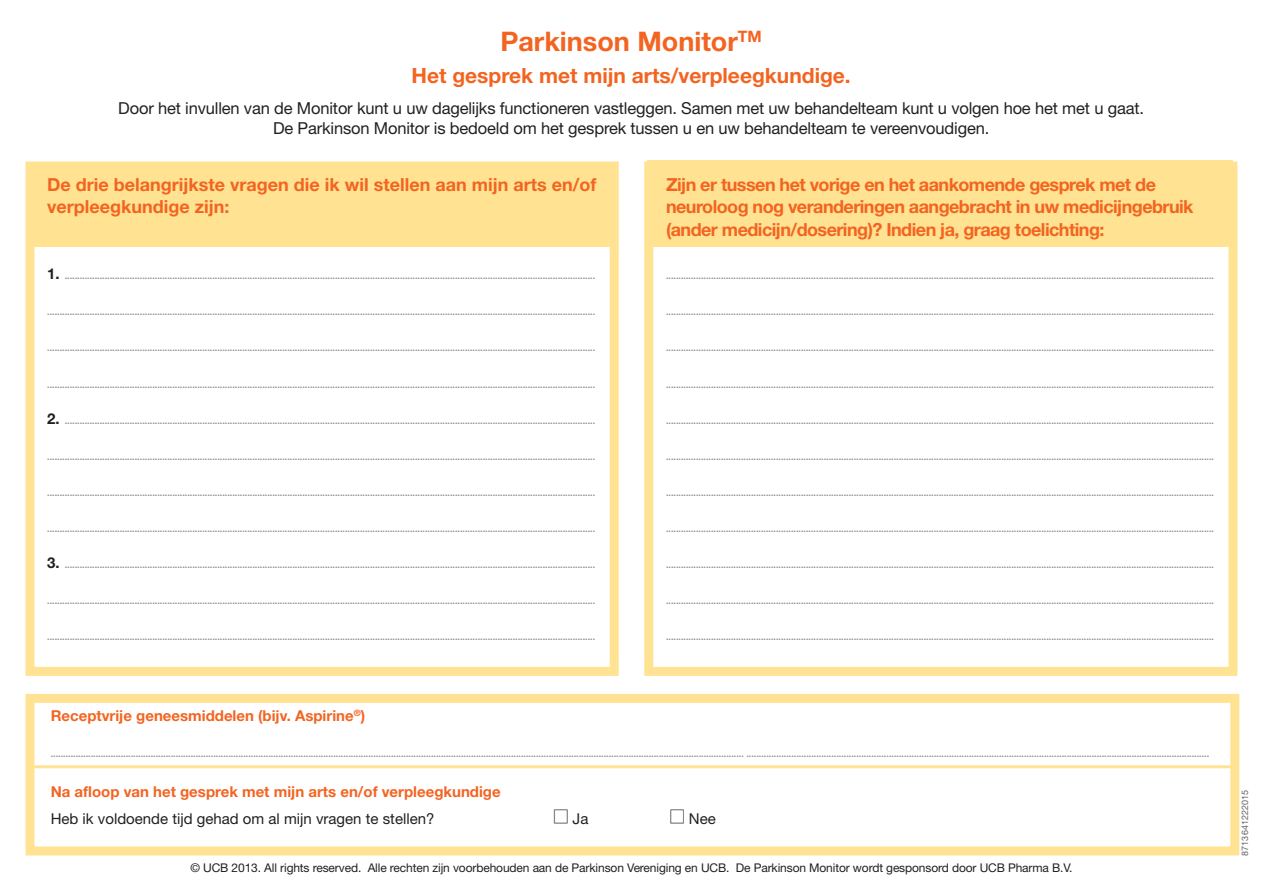
<style>
.page{position:relative;width:1263px;height:893px;background:#fff}
.page>*{position:absolute;margin:0;border:0;box-sizing:border-box;transform-origin:0 0}
.t1{font:700 27px "Helvetica Neue LT";color:#f36421}
.t2{font:700 21px "Helvetica Neue LT";color:#f36421}
.t3{font:700 18px/22.5px "Helvetica Neue LT";letter-spacing:-.03em;color:#f36421}
.t4{font:700 18px/22.5px "Helvetica Neue LT";color:#f36421}
.t5{font:16.5px/19.8px "Helvetica Neue LT";letter-spacing:-.01em;color:#231f20;text-align:center}
.t6{font:700 15px "Helvetica Neue LT";color:#f36421}
.t7{font:15px "Helvetica Neue LT";color:#231f20}
.t8{font:12px "Helvetica Neue LT";letter-spacing:-.01em;color:#231f20}
.t9{font:700 9px "Helvetica Neue LT";color:#939598}
.t10{font:9px "Helvetica Neue LT";color:#636366}
.s1{font-size:15px;color:#231f20}
</style>
<div class="page">
<div style="left:28px;top:163px;width:585px;height:84px;background:#ffe393"></div>
<div style="left:647px;top:161px;width:585px;height:86px;background:#ffe393"></div>
<div style="left:25px;top:161px;width:594px;height:515px;border:9px solid #ffe393"></div>
<div style="left:644px;top:161px;width:593px;height:515px;border:9px solid #ffe393"></div>
<hr style="left:32px;top:765px;width:1201px;height:3px;background:#ffe393">
<div style="left:25px;top:694px;width:1214px;height:161px;border:9px solid #ffe393"></div>
<h1 class="t1" style="left:500px;top:25px;width:263px">Parkinson Monitor<sup>TM</sup></h1>
<h2 class="t2" style="left:411px;top:62px;width:441px">Het gesprek met mijn arts/verpleegkundige.</h2>
<h3 class="t5" style="left:118px;top:98px;width:1027px">Door het invullen van de Monitor kunt u uw dagelijks functioneren vastleggen. Samen met uw behandelteam kunt u volgen hoe het met u gaat.<br>De Parkinson Monitor is bedoeld om het gesprek tussen u en uw behandelteam te vereenvoudigen.</h3>
<h3 class="t4" style="left:47px;top:173px;width:551px">De drie belangrijkste vragen die ik wil stellen aan mijn arts en/of verpleegkundige zijn:</h3>
<p class="t9" style="left:47px;top:271px;width:549px"><span class="s1">1.</span> ....................................................................................................................................................................................................................</p>
<p class="t9" style="left:47px;top:307px;width:549px">...........................................................................................................................................................................................................................</p>
<p class="t9" style="left:47px;top:343px;width:549px">...........................................................................................................................................................................................................................</p>
<p class="t9" style="left:47px;top:379px;width:549px">...........................................................................................................................................................................................................................</p>
<p class="t9" style="left:47px;top:415px;width:549px"><span class="s1">2.</span> ....................................................................................................................................................................................................................</p>
<p class="t9" style="left:47px;top:451px;width:549px">...........................................................................................................................................................................................................................</p>
<p class="t9" style="left:47px;top:487px;width:549px">...........................................................................................................................................................................................................................</p>
<p class="t9" style="left:47px;top:523px;width:549px">...........................................................................................................................................................................................................................</p>
<p class="t9" style="left:47px;top:559px;width:549px"><span class="s1">3.</span> ....................................................................................................................................................................................................................</p>
<p class="t9" style="left:47px;top:595px;width:549px">...........................................................................................................................................................................................................................</p>
<p class="t9" style="left:47px;top:631px;width:549px">...........................................................................................................................................................................................................................</p>
<h3 class="t3" style="left:666px;top:173px;width:529px">Zijn er tussen het vorige en het aankomende gesprek met de neuroloog nog veranderingen aangebracht in uw medicijngebruik (ander medicijn/dosering)? Indien ja, graag toelichting:</h3>
<p class="t9" style="left:666px;top:271px;width:549px">...........................................................................................................................................................................................................................</p>
<p class="t9" style="left:666px;top:307px;width:549px">...........................................................................................................................................................................................................................</p>
<p class="t9" style="left:666px;top:343px;width:549px">...........................................................................................................................................................................................................................</p>
<p class="t9" style="left:666px;top:379px;width:549px">...........................................................................................................................................................................................................................</p>
<p class="t9" style="left:666px;top:415px;width:549px">...........................................................................................................................................................................................................................</p>
<p class="t9" style="left:666px;top:451px;width:549px">...........................................................................................................................................................................................................................</p>
<p class="t9" style="left:666px;top:487px;width:549px">...........................................................................................................................................................................................................................</p>
<p class="t9" style="left:666px;top:523px;width:549px">...........................................................................................................................................................................................................................</p>
<p class="t9" style="left:666px;top:559px;width:549px">...........................................................................................................................................................................................................................</p>
<p class="t9" style="left:666px;top:595px;width:549px">...........................................................................................................................................................................................................................</p>
<p class="t9" style="left:666px;top:631px;width:549px">...........................................................................................................................................................................................................................</p>
<h3 class="t6" style="left:51px;top:706px;width:316px">Receptvrije geneesmiddelen (bijv. Aspirine<sup>®</sup>)</h3>
<p class="t9" style="left:51px;top:748px;width:1160px">..................................................................................................................................................................................................................................................................................... .........................................................................................................................................................................................</p>
<h3 class="t6" style="left:51px;top:782px;width:451px">Na afloop van het gesprek met mijn arts en/of verpleegkundige</h3>
<h3 class="t7" style="left:51px;top:809px;width:385px">Heb ik voldoende tijd gehad om al mijn vragen te stellen?</h3>
<h3 class="t7" style="left:573px;top:809px;width:17px">Ja</h3>
<h3 class="t7" style="left:689px;top:809px;width:28px">Nee</h3>
<h3 class="t8" style="left:190px;top:861px;width:883px">© UCB 2013. All rights reserved. Alle rechten zijn voorbehouden aan de Parkinson Vereniging en UCB. De Parkinson Monitor wordt gesponsord door UCB Pharma B.V.</h3>
<p class="t10" style="left:1239px;top:855px;width:67px;rotate:-90deg">8713641222015</p>
</div>
